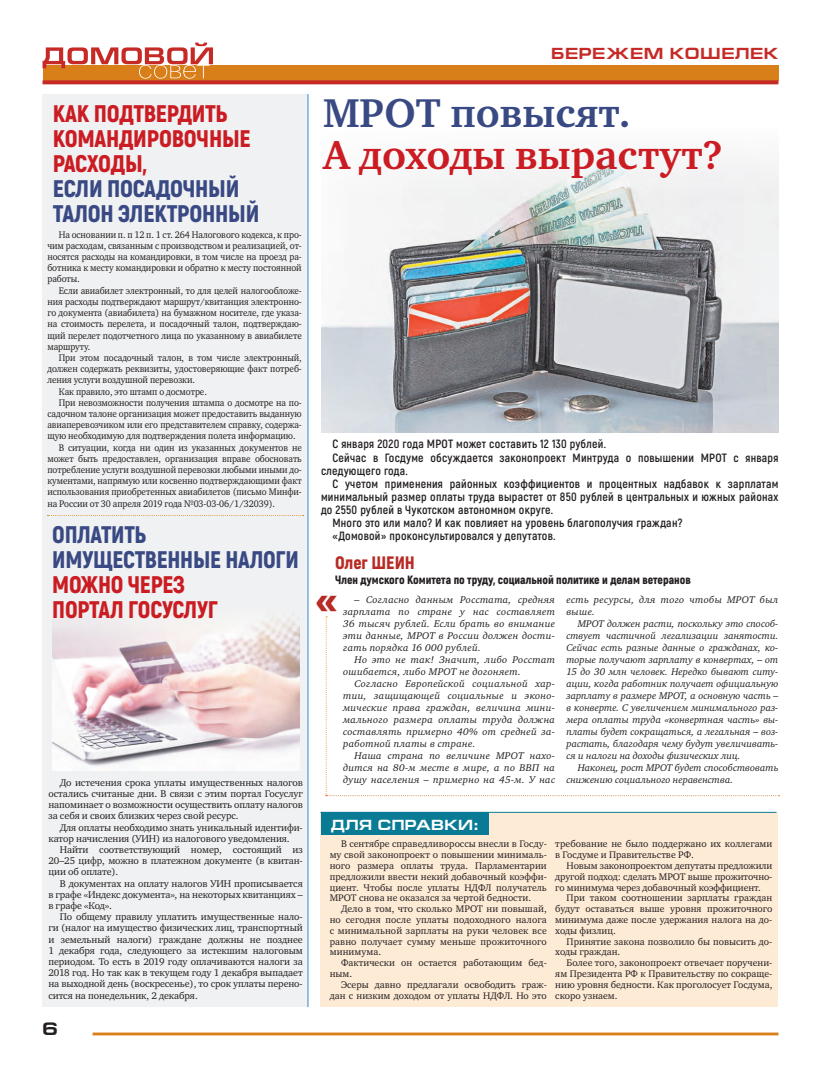
<style>
.page{position:relative;width:821px;height:1078px;background:#fff}
.page>*{position:absolute;margin:0;border:0;box-sizing:border-box;transform-origin:0 0}
.t1{font:900 44.7px "Akrobat";color:#b82b25}
.Zag_2__32{font:700 41.2px/41.2px "Charter C";color:#ca1c22}
.No_Spacing{font:900 24px/25px "Akrobat";letter-spacing:-.01em;color:#394983}
.No_Spacing-2{font:900 24px/25px "Akrobat";letter-spacing:-.01em;color:#ca1c22}
.t2{font:900 18px "Akrobat";color:#b82b25}
.t3{font:700 17.9px "Europe Extended C";color:#231f20}
.t4{font:700 16px "Europe Extended C";letter-spacing:.03em;color:#c62a27}
.t5{font:700 14.7px "Europe Extended C";letter-spacing:.03em;color:#fff}
.No_Spacing-3{font:700 12px/13px "Akrobat";letter-spacing:.02em;color:#231f20}
.t6{font:900 12px "Akrobat";color:#231f20}
.No_Spacing-4{font:italic 10px/12px "Charter C";letter-spacing:.02em;color:#231f20;text-align:justify}
.No_Spacing-5{font:10px/11.2px "Charter C";letter-spacing:-.01em;color:#231f20;text-align:justify}
.No_Spacing-6{font:italic 10px/12px "Charter C";color:#231f20}
.No_Spacing-7{font:9.8px/11.2px "Charter C";color:#231f20;text-align:justify;scale:.93 1}
.No_Spacing-8{font:9.8px/10.8px "Charter C";color:#231f20;text-align:justify}
.s1{color:#ca1c22}
.s2{color:#394983}
</style>
<div class="page">
<hr style="left:93px;top:1032px;width:685px;height:3px;background:#d97f19">
<div style="left:43px;top:65px;width:735px;height:15px;background:#d97f19"></div>
<svg style="left:43px;top:80px;width:735px;height:4px;background:#c73125"></svg>
<svg style="left:43px;top:43px;width:170px;height:36px"></svg>
<div style="left:321px;top:811px;width:457px;height:195px;background:#feebd6"></div>
<img style="left:321px;top:152px;width:457px;height:280px">
<div style="left:43px;top:94px;width:265px;height:912px;background:#f0f1f2"></div>
<hr style="left:307px;top:94px;width:1px;height:912px;background:#3b87c7">
<svg style="left:47px;top:515px;width:257px;height:1px"></svg>
<svg style="left:326px;top:616px;width:453px;height:180px"></svg>
<div style="left:321px;top:812px;width:168px;height:22px;background:#097b95"></div>
<hr style="left:320px;top:811px;width:456px;height:1px;background:#097b95">
<img style="left:52px;top:618px;width:247px;height:152px">
<p class="t4" style="left:551px;top:44px;width:229px">БЕРЕЖЕМ КОШЕЛЕК</p>
<p class="No_Spacing-2" style="left:53px;top:101px;width:199px">КАК ПОДТВЕРДИТЬ<br>КОМАНДИРОВОЧНЫЕ<br>РАСХОДЫ,</p>
<p class="No_Spacing" style="left:53px;top:176px;width:208px">ЕСЛИ ПОСАДОЧНЫЙ<br>ТАЛОН ЭЛЕКТРОННЫЙ</p>
<p class="No_Spacing-7" style="left:47px;top:229px;width:275px;text-indent:11px">На основании п. п 12 п. 1 ст. 264 Налогового кодекса, к про&shy;чим расходам, связанным с производством и реализацией, от&shy;носятся расходы на командировки, в том числе на проезд ра&shy;ботника к месту командировки и обратно к месту постоянной работы.</p>
<p class="No_Spacing-7" style="left:47px;top:285px;width:275px;text-indent:11px">Если авиабилет электронный, то для целей налогообложе&shy;ния расходы подтверждают маршрут/квитанция электронно&shy;го документа (авиабилета) на бумажном носителе, где указа&shy;на стоимость перелета, и посадочный талон, подтверждаю&shy;щий перелет подотчетного лица по указанному в авиабилете маршруту.</p>
<p class="No_Spacing-7" style="left:47px;top:352px;width:275px;text-indent:11px">При этом посадочный талон, в том числе электронный, должен содержать реквизиты, удостоверяющие факт потреб&shy;ления услуги воздушной перевозки.</p>
<p class="No_Spacing-7" style="left:59px;top:385px;width:161px">Как правило, это штамп о досмотре.</p>
<p class="No_Spacing-7" style="left:47px;top:397px;width:275px;text-indent:11px">При невозможности получения штампа о досмотре на по&shy;садочном талоне организация может предоставить выданную авиаперевозчиком или его представителем справку, содержа&shy;щую необходимую для подтверждения полета информацию.</p>
<p class="No_Spacing-7" style="left:47px;top:441px;width:275px;text-indent:11px">В ситуации, когда ни один из указанных документов не может быть предоставлен, организация вправе обосновать потребление услуги воздушной перевозки любыми иными до&shy;кументами, напрямую или косвенно подтверждающими факт использования приобретенных авиабилетов (письмо Минфи&shy;на России от 30 апреля 2019 года №03-03-06/1/32039).</p>
<p class="No_Spacing" style="left:52px;top:522px;width:248px">ОПЛАТИТЬ<br>ИМУЩЕСТВЕННЫЕ НАЛОГИ<br><span class="s1">МОЖНО ЧЕРЕЗ<br>ПОРТАЛ ГОСУСЛУГ</span></p>
<p class="No_Spacing-5" style="left:48px;top:776px;width:256px;text-indent:11px">До истечения срока уплаты имущественных налогов остались считаные дни. В связи с этим портал Госуслуг напоминает о возможности осуществить оплату налогов за себя и своих близких через свой ресурс.</p>
<p class="No_Spacing-5" style="left:48px;top:821px;width:256px;text-indent:11px">Для оплаты необходимо знать уникальный идентифи&shy;катор начисления (УИН) из налогового уведомления.</p>
<p class="No_Spacing-5" style="left:48px;top:843px;width:256px;text-indent:11px">Найти соответствующий номер, состоящий из 20–25 цифр, можно в платежном документе (в квитан&shy;ции об оплате).</p>
<p class="No_Spacing-5" style="left:48px;top:877px;width:256px;text-indent:11px">В документах на оплату налогов УИН прописывается в графе «Индекс документа», на некоторых квитанциях – в графе «Код».</p>
<p class="No_Spacing-5" style="left:48px;top:911px;width:256px;text-indent:11px">По общему правилу уплатить имущественные нало&shy;ги (налог на имущество физических лиц, транспортный и земельный налоги) граждане должны не позднее 1 декабря года, следующего за истекшим налоговым периодом. То есть в 2019 году оплачиваются налоги за 2018 год. Но так как в текущем году 1 декабря выпадает на выходной день (воскресенье), то срок уплаты перено&shy;сится на понедельник, 2 декабря.</p>
<h3 class="t3" style="left:43px;top:1019px;width:17px">6</h3>
<p class="Zag_2__32" style="left:323px;top:93px;width:401px"><span class="s2">МРОТ повысят.<br></span>А доходы вырастут?</p>
<p class="No_Spacing-3" style="left:332px;top:437px;width:275px">С января 2020 года МРОТ может составить 12 130 рублей.</p>
<p class="No_Spacing-3" style="left:321px;top:450px;width:459px;text-indent:11px">Сейчас в Госдуме обсуждается законопроект Минтруда о повышении МРОТ с января следующего года.</p>
<p class="No_Spacing-3" style="left:321px;top:476px;width:459px;text-align:justify;text-indent:11px">С учетом применения районных коэффициентов и процентных надбавок к зарплатам минимальный размер оплаты труда вырастет от 850 рублей в центральных и южных районах до 2550 рублей в Чукотском автономном округе.</p>
<p class="No_Spacing-3" style="left:332px;top:515px;width:351px">Много это или мало? И как повлияет на уровень благополучия граждан?</p>
<p class="No_Spacing-3" style="left:332px;top:528px;width:224px">«Домовой» проконсультировался у депутатов.</p>
<p class="t2" style="left:335px;top:551px;width:81px">Олег ШЕИН</p>
<p class="t6" style="left:335px;top:572px;width:357px">Член думского Комитета по труду, социальной политике и делам ветеранов</p>
<p class="t1" style="left:315px;top:570px;width:24px">«</p>
<p class="No_Spacing-4" style="left:566px;top:594px;width:213px">есть ресурсы, для того чтобы МРОТ был выше.</p>
<p class="No_Spacing-4" style="left:566px;top:618px;width:213px;text-indent:11px">МРОТ должен расти, поскольку это способ&shy;ствует частичной легализации занятости.<br>Сейчас есть разные данные о гражданах, ко&shy;торые получают зарплату в конвертах, – от 15 до 30 млн человек. Нередко бывают ситу&shy;ации, когда работник получает официальную зарплату в размере МРОТ, а основную часть – в конверте. С увеличением минимального раз&shy;мера оплаты труда «конвертная часть» вы&shy;платы будет сокращаться, а легальная – воз&shy;растать, благодаря чему будут увеличивать&shy;ся и налоги на доходы физических лиц.</p>
<p class="No_Spacing-6" style="left:566px;top:762px;width:213px;text-indent:11px">Наконец, рост МРОТ будет способствовать снижению социального неравенства.</p>
<p class="No_Spacing-4" style="left:343px;top:594px;width:213px;text-indent:11px">– Согласно данным Росстата, средняя зарплата по стране у нас составляет 36 тысяч рублей. Если брать во внимание эти данные, МРОТ в России должен дости&shy;гать порядка 16 000 рублей.</p>
<p class="No_Spacing-4" style="left:343px;top:654px;width:213px;text-indent:11px">Но это не так! Значит, либо Росстат ошибается, либо МРОТ не догоняет.</p>
<p class="No_Spacing-4" style="left:343px;top:678px;width:213px;text-indent:11px">Согласно Европейской социальной хар&shy;тии, защищающей социальные и эконо&shy;мические права граждан, величина мини&shy;мального размера оплаты труда должна составлять примерно 40% от средней за&shy;работной платы в стране.</p>
<p class="No_Spacing-4" style="left:343px;top:750px;width:213px;text-indent:11px">Наша страна по величине МРОТ нахо&shy;дится на 80-м месте в мире, а по ВВП на душу населения – примерно на 45-м. У нас</p>
<p class="t5" style="left:331px;top:816px;width:149px">ДЛЯ СПРАВКИ:</p>
<p class="No_Spacing-8" style="left:330px;top:838px;width:218px;text-indent:11px">В сентябре справедливороссы внесли в Госду&shy;му свой законопроект о повышении минималь&shy;ного размера оплаты труда. Парламентарии предложили ввести некий добавочный коэффи&shy;циент. Чтобы после уплаты НДФЛ получатель МРОТ снова не оказался за чертой бедности.</p>
<p class="No_Spacing-8" style="left:330px;top:903px;width:218px;text-indent:11px">Дело в том, что сколько МРОТ ни повышай, но сегодня после уплаты подоходного налога с минимальной зарплаты на руки человек все равно получает сумму меньше прожиточного минимума.</p>
<p class="No_Spacing-8" style="left:330px;top:957px;width:218px;text-indent:11px">Фактически он остается работающим бед&shy;ным.</p>
<p class="No_Spacing-8" style="left:330px;top:978px;width:218px;text-align:right">Эсеры давно предлагали освободить граж&shy;дан с низким доходом от уплаты НДФЛ. Но это</p>
<p class="No_Spacing-8" style="left:555px;top:838px;width:218px">требование не было поддержано их коллегами в Госдуме и Правительстве РФ.</p>
<p class="No_Spacing-8" style="left:555px;top:860px;width:218px;text-indent:11px">Новым законопроектом депутаты предложили другой подход: сделать МРОТ выше прожиточно&shy;го минимума через добавочный коэффициент.</p>
<p class="No_Spacing-8" style="left:555px;top:892px;width:218px;text-indent:11px">При таком соотношении зарплаты граждан будут оставаться выше уровня прожиточного минимума даже после удержания налога на до&shy;ходы физлиц.</p>
<p class="No_Spacing-8" style="left:555px;top:935px;width:218px;text-indent:11px">Принятие закона позволило бы повысить до&shy;ходы граждан.</p>
<p class="No_Spacing-8" style="left:555px;top:957px;width:218px;text-indent:11px">Более того, законопроект отвечает поручени&shy;ям Президента РФ к Правительству по сокраще&shy;нию уровня бедности. Как проголосует Госдума, скоро узнаем.</p>
</div>
